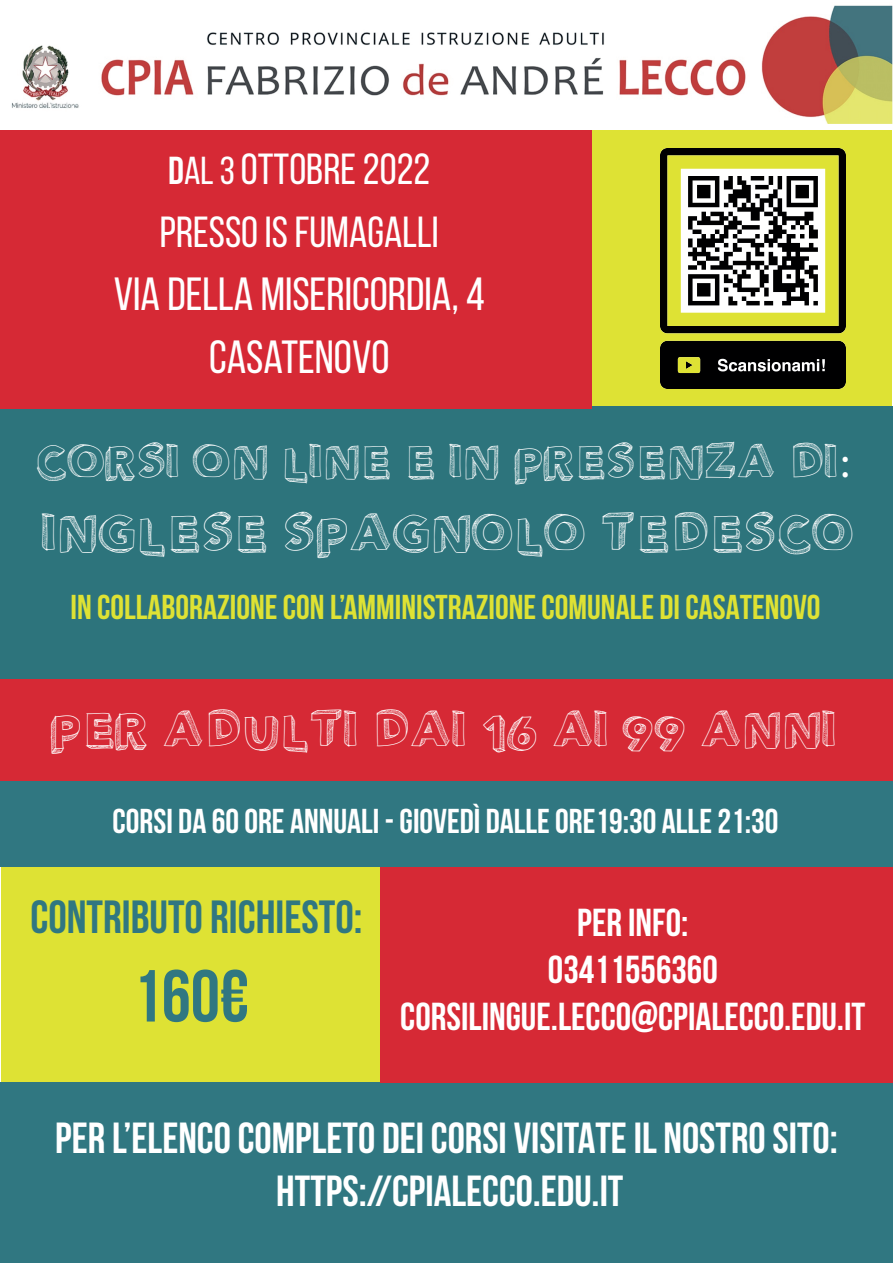
<style>
.page{position:relative;width:893px;height:1263px;background:#fff}
.page>*{position:absolute;margin:0;border:0;box-sizing:border-box;transform-origin:0 0}
.t1{font:700 73.5px "Bebas Neue";color:#307781}
.t2{font:48px "PW Perspective";color:#fff}
.t3{font:46.5px/63px "Bebas Neue";color:#fff;text-align:center}
.t4{font:46.5px "PW Perspective";color:#fff}
.t5{font:700 46.5px "Bebas Neue";color:#307781}
.t6{font:700 43.5px/52.2px "Bebas Neue";color:#fff;text-align:center}
.t7{font:43.5px/63px "Bebas Neue";color:#fff}
.t8{font:43.5px "PW Perspective";color:#fff}
.t9{font:700 39px/46.8px "Bebas Neue";color:#fff;text-align:center}
.t10{font:700 34.5px "Bebas Neue";color:#dee234}
.t11{font:700 34.5px "Bebas Neue";color:#fff}
.s1{font-weight:700;font-size:39px}
.s2{font-size:39px}
.s3{font-family:"Myriad Pro"}
</style>
<div class="page">
<div style="left:1px;top:866px;width:379px;height:397px;background:#dee234"></div>
<div style="left:1px;top:1082px;width:892px;height:181px;background:#307781"></div>
<div style="left:592px;top:128px;width:300px;height:280px;background:#dee234"></div>
<div style="left:0;top:406px;width:893px;height:273px;background:#2d747c"></div>
<div style="left:0;top:100px;width:592px;height:308px;background:#d62935"></div>
<div style="left:380px;top:866px;width:513px;height:216px;background:#d62935"></div>
<div style="left:0;top:679px;width:893px;height:102px;background:#d62935"></div>
<div style="left:0;top:781px;width:893px;height:85px;background:#307781"></div>
<img style="left:0;top:5px;width:893px;height:125px">
<img style="left:660px;top:148px;width:185px;height:241px">
<p class="t7" style="left:160px;top:137px;width:280px"><span class="s1">d</span><span class="s2">AL 3</span> OTTOBRE 2022<br>PRESSO IS FUMAGALLI</p>
<p class="t3" style="left:114px;top:262px;width:373px">VIA DELLA MISERICORDIA, 4<br>CASATENOVO</p>
<p class="t8" style="left:37px;top:440px;width:814px">CORSI ON LINE E IN PRESENZA DI<span class="s3">:</span></p>
<p class="t2" style="left:44px;top:510px;width:814px">INGLESE SPAGNOLO TEDESCO</p>
<p class="t10" style="left:71px;top:588px;width:751px">IN COLLABORAZIONE CON L’AMMINISTRAZIONE COMUNALE DI CASATENOVO</p>
<p class="t4" style="left:52px;top:707px;width:789px">PER ADULTI DAI 16 AI 99 ANNI</p>
<p class="t11" style="left:113px;top:802px;width:667px">CORSI DA 60 ORE ANNUALI - GIOVEDÌ DALLE ORE19:30 ALLE 21:30</p>
<p class="t5" style="left:30px;top:892px;width:334px">CONTRIBUTO RICHIESTO:</p>
<h1 class="t1" style="left:133px;top:956px;width:118px">160€</h1>
<p class="t9" style="left:400px;top:899px;width:467px">PER INFO:<br>03411556360<br>CORSILINGUE.LECCO@CPIALECCO.EDU.IT</p>
<p class="t6" style="left:55px;top:1112px;width:784px">PER L’ELENCO COMPLETO DEI CORSI VISITATE IL NOSTRO SITO:<br>HTTPS://CPIALECCO.EDU.IT</p>
</div>
